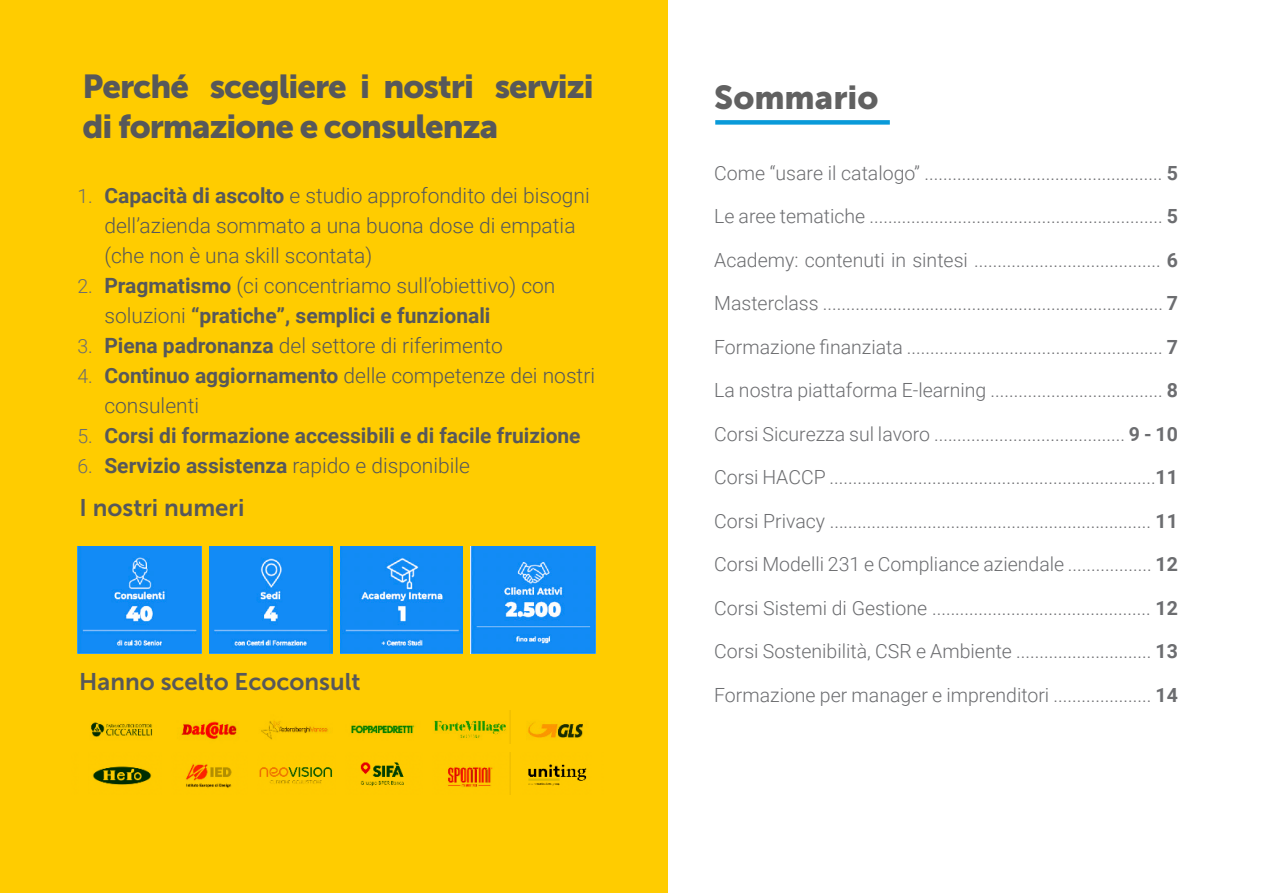
<style>
.page{position:relative;width:1263px;height:893px;background:#fff}
.page>*{position:absolute;margin:0;border:0;box-sizing:border-box;transform-origin:0 0}
.t1{font:33px/40.5px "Museo Sans 900";letter-spacing:-.03em;color:#57585a}
.t2{font:33px "Museo Sans 900";color:#616161}
.t3{font:24px "Museo Sans 700";color:#57585a}
.t4{font:300 21px/30px "Roboto";color:#57585a}
.t5{font:700 21px "Roboto";color:#57585a}
.t6{font:300 19.5px "Roboto";color:#6c6d70}
.s1{font-size:19.5px;color:#6c6d70}
.s2{font-weight:700}
.s3{font-weight:300;font-size:19.5px;color:#6c6d70}
.s4{font-weight:300}
</style>
<div class="page">
<div style="left:0;top:0;width:668px;height:893px;background:#fc0"></div>
<div style="left:715px;top:120px;width:175px;height:5px;background:#099ad9"></div>
<img style="left:91px;top:710px;width:492px;height:34px">
<img style="left:92px;top:752px;width:495px;height:43px">
<div style="left:162px;top:696px;width:9px;height:117px;background:#fc0"></div>
<div style="left:249px;top:696px;width:8px;height:117px;background:#fc0"></div>
<div style="left:336px;top:696px;width:8px;height:117px;background:#fc0"></div>
<div style="left:423px;top:696px;width:9px;height:117px;background:#fc0"></div>
<div style="left:512px;top:706px;width:8px;height:116px;background:#fc0"></div>
<img style="left:77px;top:546px;width:518px;height:107px">
<div style="left:203px;top:533px;width:6px;height:129px;background:#fc0"></div>
<div style="left:333px;top:533px;width:6px;height:129px;background:#fc0"></div>
<div style="left:464px;top:536px;width:6px;height:130px;background:#fc0"></div>
<p class="t1" style="left:82px;top:66px;width:513px">Perché scegliere i nostri servizi di formazione e consulenza</p>
<p class="t4" style="left:104px;top:179px;width:487px;text-indent:-27px"><span class="s1">1.</span> <span class="s2">Capacità di ascolto</span> e studio approfondito dei bisogni dell’azienda sommato a una buona dose di empatia (che non è una skill scontata)</p>
<p class="t4" style="left:104px;top:269px;width:453px;text-indent:-27px"><span class="s1">2.</span> <span class="s2">Pragmatismo</span> (ci concentriamo sull’obiettivo) con soluzioni <span class="s2">“pratiche”, semplici e funzionali</span></p>
<p class="t4" style="left:77px;top:329px;width:427px"><span class="s1">3.</span> <span class="s2">Piena padronanza</span> del settore di riferimento</p>
<p class="t4" style="left:104px;top:359px;width:492px;text-indent:-27px"><span class="s1">4.</span> <span class="s2">Continuo aggiornamento</span> delle competenze dei nostri consulenti</p>
<p class="t5" style="left:77px;top:420px;width:505px"><span class="s3">5.</span> Corsi di formazione accessibili e di facile fruizione</p>
<p class="t5" style="left:77px;top:450px;width:394px"><span class="s3">6.</span> Servizio assistenza <span class="s4">rapido e disponibile</span></p>
<p class="t3" style="left:80px;top:495px;width:166px">I nostri numeri</p>
<p class="t3" style="left:79px;top:668px;width:283px">Hanno scelto Ecoconsult</p>
<p class="t2" style="left:714px;top:79px;width:166px">Sommario</p>
<p class="t6" style="left:714px;top:159px;width:465px">Come “usare il catalogo” ................................................... <span class="s2">5</span></p>
<p class="t6" style="left:714px;top:202px;width:465px">Le aree tematiche ............................................................... <span class="s2">5</span></p>
<p class="t6" style="left:714px;top:246px;width:465px">Academy: contenuti in sintesi ........................................ <span class="s2">6</span></p>
<p class="t6" style="left:714px;top:289px;width:465px">Masterclass ......................................................................... <span class="s2">7</span></p>
<p class="t6" style="left:714px;top:333px;width:465px">Formazione finanziata ....................................................... <span class="s2">7</span></p>
<p class="t6" style="left:714px;top:376px;width:465px">La nostra piattaforma E-learning ..................................... <span class="s2">8</span></p>
<p class="t6" style="left:714px;top:420px;width:465px">Corsi Sicurezza sul lavoro ......................................... <span class="s2">9 - 10</span></p>
<p class="t6" style="left:714px;top:463px;width:465px">Corsi HACCP ......................................................................<span class="s2">11</span></p>
<p class="t6" style="left:714px;top:507px;width:465px">Corsi Privacy ..................................................................... <span class="s2">11</span></p>
<p class="t6" style="left:714px;top:550px;width:465px">Corsi Modelli 231 e Compliance aziendale .................. <span class="s2">12</span></p>
<p class="t6" style="left:714px;top:594px;width:465px">Corsi Sistemi di Gestione ............................................... <span class="s2">12</span></p>
<p class="t6" style="left:714px;top:637px;width:465px">Corsi Sostenibilità, CSR e Ambiente ............................. <span class="s2">13</span></p>
<p class="t6" style="left:714px;top:681px;width:465px">Formazione per manager e imprenditori ..................... <span class="s2">14</span></p>
</div>
